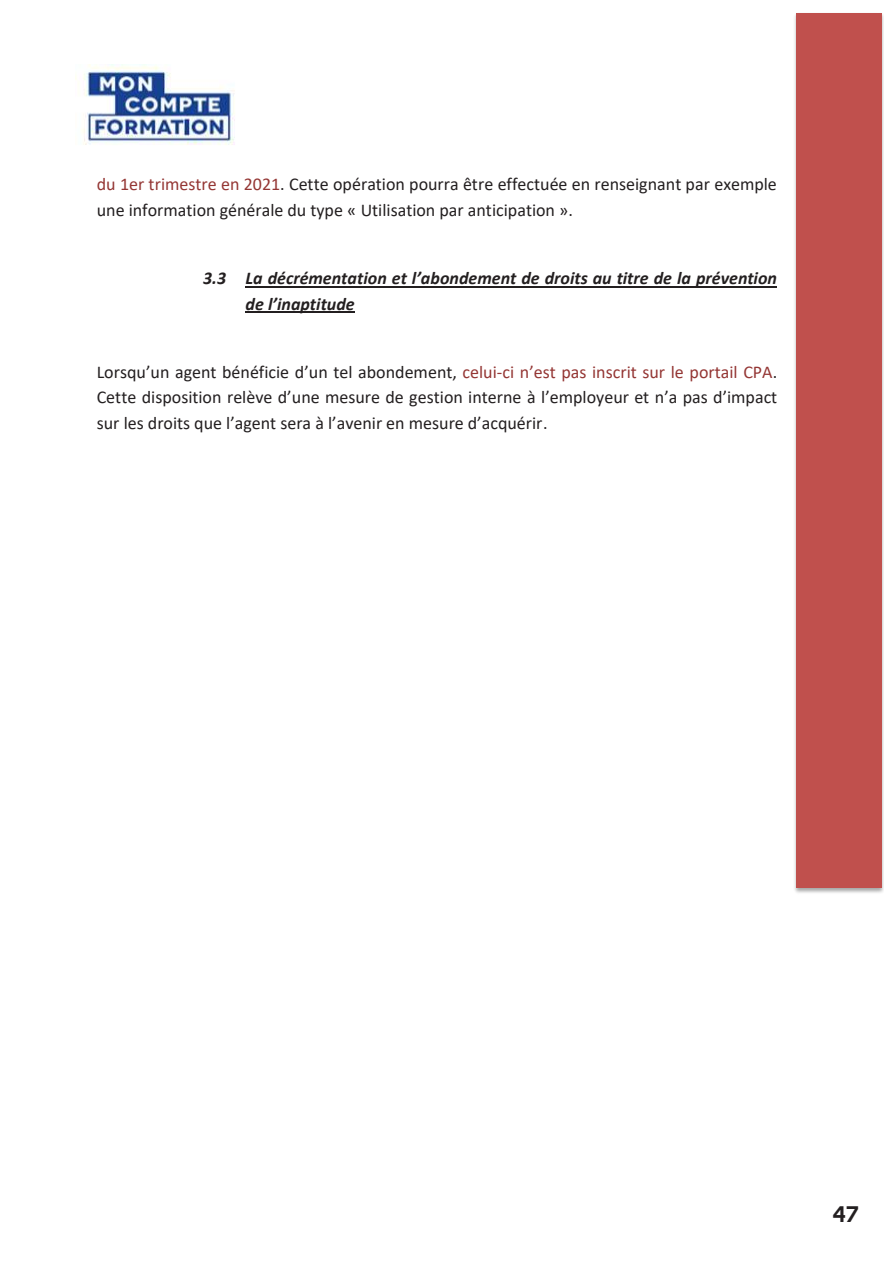
<style>
.page{position:relative;width:893px;height:1263px;background:#fff}
.page>*{position:absolute;margin:0;border:0;box-sizing:border-box;transform-origin:0 0}
.t1{font:700 22.5px "Marianne";color:#231f20}
.t2{font:18px/25.3px "Calibri";color:#231f20}
.t3{font:italic 700 18px/25.2px "Calibri";color:#231f20}
.s1{color:#943634}
</style>
<div class="page">
<img style="left:75px;top:65px;width:160px;height:80px">
<hr style="left:246px;top:286px;width:531px;height:2px;background:#231f20">
<hr style="left:246px;top:312px;width:109px;height:1px;background:#231f20">
<img style="left:794px;top:13px;width:89px;height:880px">
<div style="left:796px;top:13px;width:85px;height:874px;background:#c0504d"></div>
<p class="t2" style="left:97px;top:171px;width:682px"><span class="s1">du 1er trimestre en 2021</span>. Cette opération pourra être effectuée en renseignant par exemple une information générale du type « Utilisation par anticipation ».</p>
<p class="t3" style="left:246px;top:265px;width:533px;text-indent:-42px">3.3 La décrémentation et l’abondement de droits au titre de la prévention de l’inaptitude</p>
<p class="t2" style="left:97px;top:359px;width:682px;text-align:justify">Lorsqu’un agent bénéficie d’un tel abondement, <span class="s1">celui-ci n’est pas inscrit sur le portail CPA</span>.<br>Cette disposition relève d’une mesure de gestion interne à l’employeur et n’a pas d’impact sur les droits que l’agent sera à l’avenir en mesure d’acquérir.</p>
<p class="t1" style="left:833px;top:1200px;width:28px">47</p>
</div>
